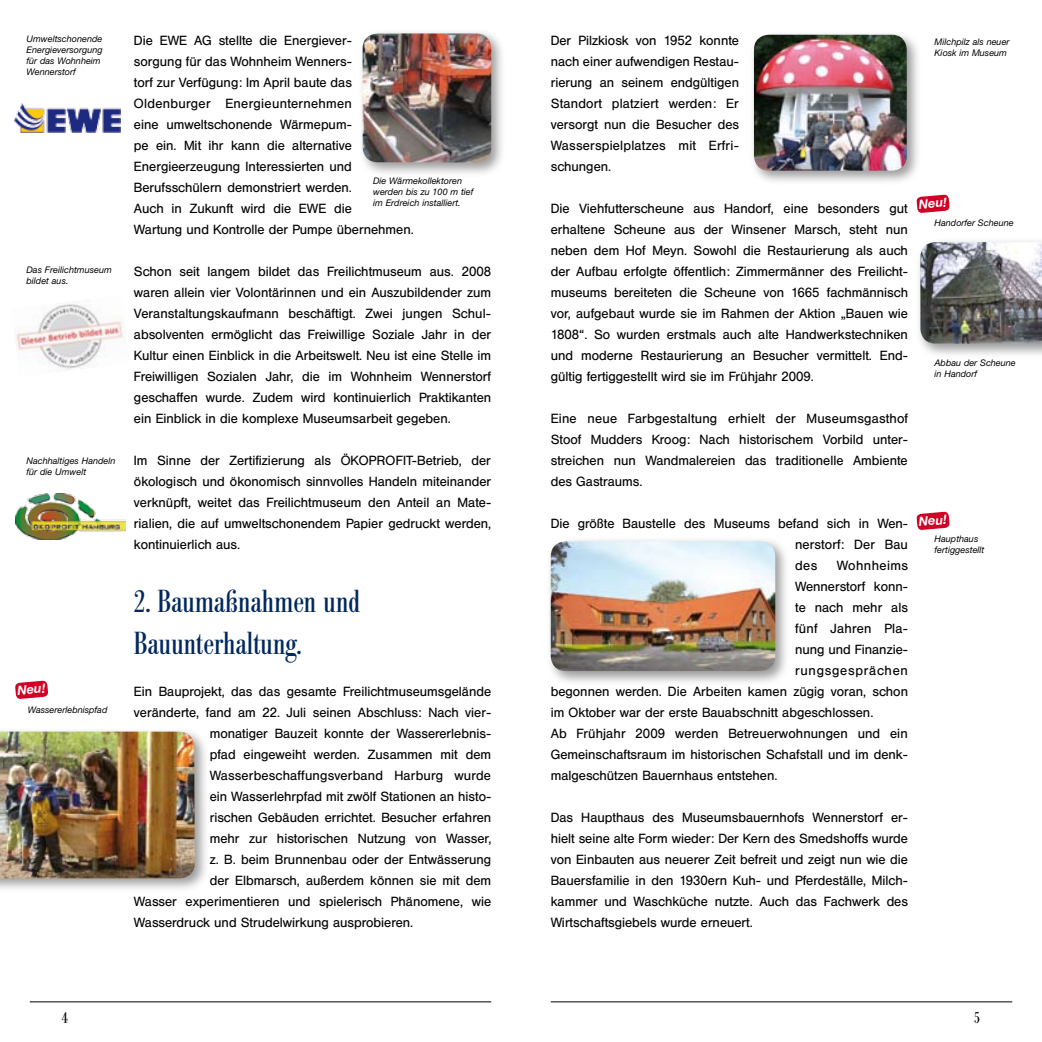
<style>
.page{position:relative;width:1042px;height:1042px;background:#fff}
.page>*{position:absolute;margin:0;border:0;box-sizing:border-box;transform-origin:0 0}
.t1{font:31.5px/42px "Bodoni Bert Con BQ";color:#00285e}
.t2{font:13.12px/21px "Helvetica BQ";color:#000;text-align:justify}
.t3{font:13.12px "Helvetica BQ";letter-spacing:.055em;color:#000}
.t4{font:13.12px "Helvetica BQ";letter-spacing:.02em;color:#000}
.t5{font:13.12px "Helvetica BQ";letter-spacing:.03em;color:#000}
.t6{font:italic 700 12.78px "Helvetica Neue";color:#fff}
.t7{font:italic 9.1px/10.8px "Helvetica Neue";color:#000}
</style>
<div class="page">
<hr style="left:551px;top:1001px;width:461px;height:1px;background:#000">
<hr style="left:30px;top:1001px;width:461px;height:1px;background:#000">
<img style="left:16px;top:303px;width:108px;height:69px">
<svg style="left:15px;top:680px;width:33px;height:19px"></svg>
<div style="left:915px;top:237px;width:127px;height:123px;background:#000;opacity:.4"></div>
<img style="left:920px;top:242px;width:122px;height:102px">
<svg style="left:916px;top:194px;width:34px;height:19px"></svg>
<div style="left:357px;top:28px;width:151px;height:151px;background:#000;opacity:.4"></div>
<img style="left:363px;top:33px;width:128px;height:129px;border-radius:15px">
<div style="left:748px;top:29px;width:174px;height:158px;background:#000;opacity:.4"></div>
<img style="left:754px;top:35px;width:153px;height:136px;border-radius:15px">
<div style="left:545px;top:536px;width:246px;height:151px;background:#000;opacity:.4"></div>
<img style="left:551px;top:541px;width:224px;height:130px;border-radius:15px">
<svg style="left:916px;top:511px;width:34px;height:19px"></svg>
<div style="left:0;top:726px;width:210px;height:169px;background:#000;opacity:.4"></div>
<img style="left:0;top:731px;width:195px;height:147px">
<img style="left:14px;top:103px;width:107px;height:29px">
<img style="left:15px;top:493px;width:110px;height:47px">
<p class="t7" style="left:27px;top:34px;width:78px">Umweltschonende<br>Energieversorgung für das Wohnheim<br>Wennerstorf</p>
<p class="t7" style="left:27px;top:264px;width:87px">Das Freilichtmuseum bildet aus.</p>
<p class="t7" style="left:27px;top:455px;width:90px">Nachhaltiges Handeln für die Umwelt</p>
<p class="t6" style="left:17px;top:682px;width:30px;rotate:-5deg">Neu!</p>
<p class="t7" style="left:28px;top:704px;width:81px">Wassererlebnispfad</p>
<p class="t2" style="left:134px;top:30px;width:281px;text-align:left">Die EWE AG stellte die Energiever-<br>sorgung für das Wohnheim Wenners-<br>torf zur Verfügung: Im April baute das Oldenburger Energieunternehmen<br>eine umweltschonende Wärmepum-<br>pe ein. Mit ihr kann die alternative Energieerzeugung Interessierten und Berufsschülern demonstriert werden.<br>Auch in Zukunft wird die EWE die<br>Wartung und Kontrolle der Pumpe übernehmen.</p>
<p class="t2" style="left:134px;top:261px;width:359px">Schon seit langem bildet das Freilichtmuseum aus. 2008 waren allein vier Volontärinnen und ein Auszubildender zum Veranstaltungskaufmann beschäftigt. Zwei jungen Schul&shy;absolventen ermöglicht das Freiwillige Soziale Jahr in der Kultur einen Einblick in die Arbeitswelt. Neu ist eine Stelle im Freiwilligen Sozialen Jahr, die im Wohnheim Wennerstorf geschaffen wurde. Zudem wird kontinuierlich Praktikanten ein Einblick in die komplexe Museumsarbeit gegeben.</p>
<p class="t2" style="left:134px;top:450px;width:359px">Im Sinne der Zertifizierung als ÖKOPROFIT-Betrieb, der ökologisch und ökonomisch sinnvolles Handeln miteinander verknüpft, weitet das Freilichtmuseum den Anteil an Mate&shy;rialien, die auf umweltschonendem Papier gedruckt werden, kontinuierlich aus.</p>
<h1 class="t1" style="left:134px;top:581px;width:228px">2. Baumaßnahmen und<br>Bauunterhaltung.</h1>
<p class="t2" style="left:134px;top:681px;width:359px">Ein Bauprojekt, das das gesamte Freilichtmuseumsgelände</p>
<p class="t2" style="left:134px;top:702px;width:359px">veränderte, fand am 22. Juli seinen Abschluss: Nach vier-</p>
<p class="t2" style="left:210px;top:723px;width:283px">monatiger Bauzeit konnte der Wassererlebnis-</p>
<p class="t2" style="left:210px;top:744px;width:283px">pfad eingeweiht werden. Zusammen mit dem</p>
<p class="t2" style="left:210px;top:765px;width:283px">Wasserbeschaffungsverband Harburg wurde</p>
<p class="t2" style="left:210px;top:786px;width:283px">ein Wasserlehrpfad mit zwölf Stationen an histo-</p>
<p class="t2" style="left:210px;top:807px;width:283px">rischen Gebäuden errichtet. Besucher erfahren</p>
<p class="t2" style="left:210px;top:828px;width:283px">mehr zur historischen Nutzung von Wasser,</p>
<p class="t2" style="left:210px;top:849px;width:283px">z. B. beim Brunnenbau oder der Entwässerung</p>
<p class="t2" style="left:210px;top:870px;width:283px">der Elbmarsch, außerdem können sie mit dem</p>
<p class="t2" style="left:134px;top:891px;width:359px">Wasser experimentieren und spielerisch Phänomene, wie</p>
<p class="t2" style="left:134px;top:912px;width:281px">Wasserdruck und Strudelwirkung ausprobieren.</p>
<p class="t7" style="left:373px;top:175px;width:102px">Die Wärmekollektoren werden bis zu 100 m tief im Erdreich installiert.</p>
<p class="t2" style="left:551px;top:30px;width:190px">Der Pilzkiosk von 1952 konnte nach einer aufwendigen Restau&shy;rierung an seinem endgültigen Standort platziert werden: Er versorgt nun die Besucher des Wasserspielplatzes mit Erfri&shy;schungen.</p>
<p class="t2" style="left:551px;top:198px;width:359px">Die Viehfutterscheune aus Handorf, eine besonders gut erhaltene Scheune aus der Winsener Marsch, steht nun neben dem Hof Meyn. Sowohl die Restaurierung als auch der Aufbau erfolgte öffentlich: Zimmermänner des Freilicht&shy;museums bereiteten die Scheune von 1665 fachmännisch vor, aufgebaut wurde sie im Rahmen der Aktion „Bauen wie 1808“. So wurden erstmals auch alte Handwerkstechniken und moderne Restaurierung an Besucher vermittelt. End&shy;gültig fertiggestellt wird sie im Frühjahr 2009.</p>
<p class="t2" style="left:551px;top:408px;width:359px">Eine neue Farbgestaltung erhielt der Museumsgasthof Stoof Mudders Kroog: Nach historischem Vorbild unter&shy;streichen nun Wandmalereien das traditionelle Ambiente des Gastraums.</p>
<p class="t2" style="left:795px;top:513px;width:114px;text-indent:-244px">Die größte Baustelle des Museums befand sich in Wen&shy;nerstorf: Der Bau des</p>
<p class="t5" style="left:837px;top:558px;width:73px">Wohnheims</p>
<p class="t2" style="left:795px;top:576px;width:114px">Wennerstorf konn-</p>
<p class="t2" style="left:795px;top:597px;width:114px">te nach mehr als</p>
<p class="t4" style="left:795px;top:621px;width:114px">fünf Jahren Pla-</p>
<p class="t2" style="left:795px;top:639px;width:114px">nung und Finanzie-</p>
<p class="t3" style="left:795px;top:663px;width:114px">rungsgesprächen</p>
<p class="t2" style="left:551px;top:681px;width:359px">begonnen werden. Die Arbeiten kamen zügig voran, schon</p>
<p class="t2" style="left:551px;top:702px;width:324px">im Oktober war der erste Bauabschnitt abgeschlossen.</p>
<p class="t2" style="left:551px;top:723px;width:358px">Ab Frühjahr 2009 werden Betreuerwohnungen und ein</p>
<p class="t2" style="left:551px;top:744px;width:359px">Gemeinschaftsraum im historischen Schafstall und im denk-</p>
<p class="t2" style="left:551px;top:765px;width:228px">malgeschützen Bauernhaus entstehen.</p>
<p class="t2" style="left:551px;top:807px;width:359px">Das Haupthaus des Museumsbauernhofs Wennerstorf er&shy;hielt seine alte Form wieder: Der Kern des Smedshoffs wurde von Einbauten aus neuerer Zeit befreit und zeigt nun wie die Bauersfamilie in den 1930ern Kuh- und Pferdeställe, Milch&shy;kammer und Waschküche nutzte. Auch das Fachwerk des Wirtschaftsgiebels wurde erneuert.</p>
<p class="t7" style="left:934px;top:36px;width:76px">Milchpilz als neuer<br>Kiosk im Museum</p>
<p class="t6" style="left:918px;top:196px;width:30px;rotate:-5deg">Neu!</p>
<p class="t7" style="left:934px;top:217px;width:81px">Handorfer Scheune</p>
<p class="t7" style="left:934px;top:357px;width:83px">Abbau der Scheune in Handorf</p>
<p class="t6" style="left:918px;top:513px;width:30px;rotate:-5deg">Neu!</p>
<p class="t7" style="left:934px;top:533px;width:51px">Haupthaus fertiggestellt</p>
</div>
